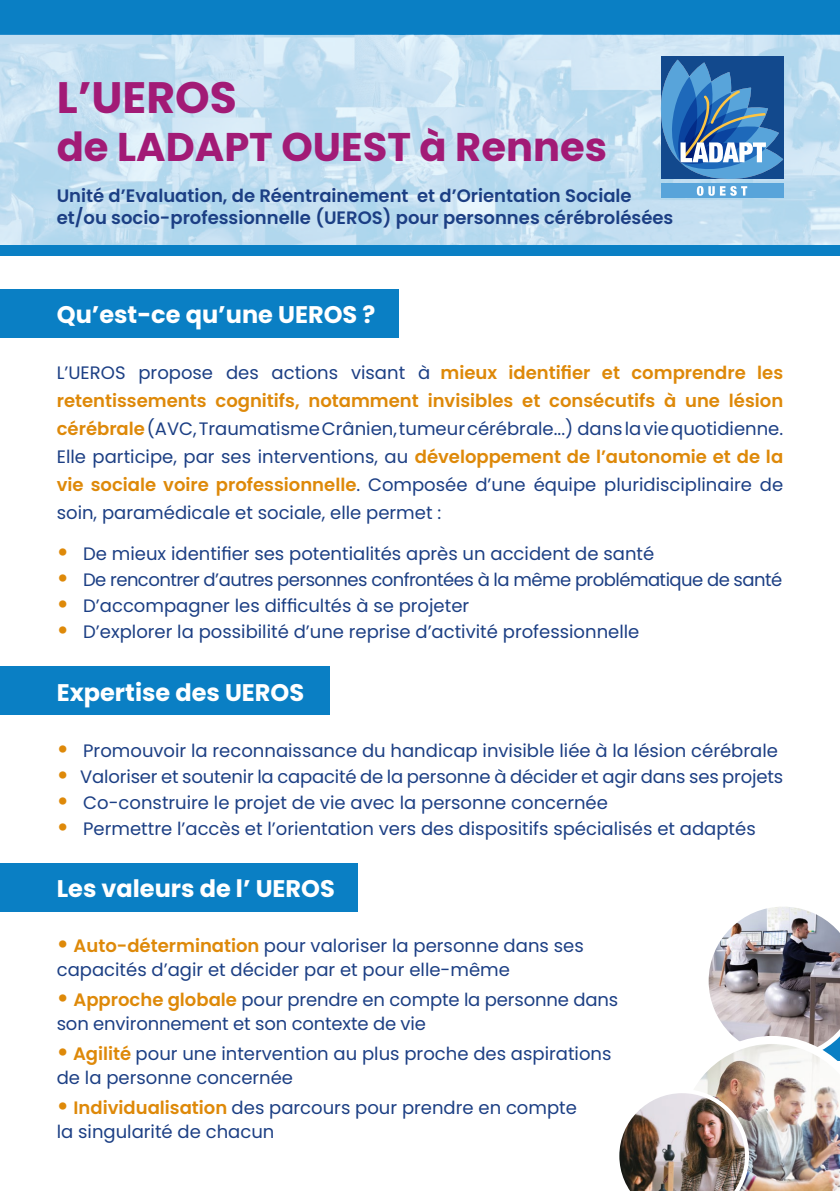
<style>
.page{position:relative;width:840px;height:1191px;background:#fff}
.page>*{position:absolute;margin:0;border:0;box-sizing:border-box;transform-origin:0 0}
.t1{font:700 44px "Poppins";color:#a21b76}
.t2{font:700 40px "Poppins";color:#a21b76}
.t3{font:700 24px "Poppins";color:#fff}
.t4{font:18px/28px "Poppins";color:#1c3f84;text-align:justify}
.t5{font:600 18px "Poppins";color:#1c3f84}
.t6{font:18px "Poppins";letter-spacing:-.03em;color:#1c3f84}
.s1{font-weight:600;color:#de8909}
.s2{font-weight:700;font-size:24px;color:#de8909}
</style>
<div class="page">
<div style="left:0;top:0;width:839px;height:34px;background:#0a7fc4"></div>
<img style="left:0;top:34px;width:839px;height:211px">
<div style="left:660px;top:57px;width:122px;height:122px;background:#12498d"></div>
<div style="left:660px;top:183px;width:122px;height:15px;background:#58a4da"></div>
<svg style="left:660px;top:60px;width:122px;height:136px"></svg>
<div style="left:0;top:289px;width:398px;height:48px;background:#0a7fc4"></div>
<div style="left:0;top:667px;width:329px;height:48px;background:#0a7fc4"></div>
<div style="left:0;top:245px;width:839px;height:10px;background:#0a7fc4"></div>
<div style="left:0;top:863px;width:357px;height:48px;background:#0a7fc4"></div>
<img style="left:619px;top:907px;width:220px;height:284px">
<p class="t1" style="left:57px;top:72px;width:181px">L’UEROS</p>
<p class="t2" style="left:57px;top:124px;width:551px">de LADAPT OUEST à Rennes</p>
<p class="t5" style="left:57px;top:185px;width:576px">Unité d’Evaluation, de Réentrainement et d’Orientation Sociale</p>
<p class="t5" style="left:57px;top:207px;width:618px">et/ou socio-professionnelle (UEROS) pour personnes cérébrolésées</p>
<p class="t3" style="left:57px;top:301px;width:320px">Qu’est-ce qu’une UEROS ?</p>
<p class="t4" style="left:57px;top:359px;width:727px">L’UEROS propose des actions visant à <span class="s1">mieux identifier et comprendre les retentissements cognitifs, notamment invisibles et consécutifs à une lésion cérébrale</span> (AVC, Traumatisme Crânien, tumeur cérébrale...) dans la vie quotidienne.<br>Elle participe, par ses interventions, au <span class="s1">développement de l’autonomie et de la vie sociale voire professionnelle</span>. Composée d’une équipe pluridisciplinaire de soin, paramédicale et sociale, elle permet :</p>
<p class="t4" style="left:57px;top:540px;width:598px"><span class="s2">•</span> De mieux identifier ses potentialités après un accident de santé</p>
<p class="t6" style="left:57px;top:569px;width:726px"><span class="s2">•</span> De rencontrer d’autres personnes confrontées à la même problématique de santé</p>
<p class="t4" style="left:57px;top:592px;width:414px"><span class="s2">•</span> D’accompagner les difficultés à se projeter</p>
<p class="t4" style="left:57px;top:618px;width:584px"><span class="s2">•</span> D’explorer la possibilité d’une reprise d’activité professionnelle</p>
<p class="t3" style="left:57px;top:678px;width:249px">Expertise des UEROS</p>
<p class="t4" style="left:57px;top:737px;width:722px"><span class="s2">•</span> Promouvoir la reconnaissance du handicap invisible liée à la lésion cérébrale</p>
<p class="t4" style="left:57px;top:763px;width:727px"><span class="s2">•</span> Valoriser et soutenir la capacité de la personne à décider et agir dans ses projets</p>
<p class="t4" style="left:57px;top:789px;width:552px"><span class="s2">•</span> Co-construire le projet de vie avec la personne concernée</p>
<p class="t4" style="left:57px;top:815px;width:700px"><span class="s2">•</span> Permettre l’accès et l’orientation vers des dispositifs spécialisés et adaptés</p>
<p class="t3" style="left:57px;top:875px;width:279px">Les valeurs de l’ UEROS</p>
<p class="t4" style="left:57px;top:931px;width:528px"><span class="s2">•</span> <span class="s1">Auto-détermination</span> pour valoriser la personne dans ses</p>
<p class="t4" style="left:57px;top:955px;width:454px">capacités d’agir et décider par et pour elle-même</p>
<p class="t4" style="left:57px;top:985px;width:562px"><span class="s2">•</span> <span class="s1">Approche globale</span> pour prendre en compte la personne dans</p>
<p class="t4" style="left:57px;top:1009px;width:370px">son environnement et son contexte de vie</p>
<p class="t4" style="left:57px;top:1039px;width:556px"><span class="s2">•</span> <span class="s1">Agilité</span> pour une intervention au plus proche des aspirations</p>
<p class="t4" style="left:57px;top:1063px;width:238px">de la personne concernée</p>
<p class="t4" style="left:57px;top:1093px;width:521px"><span class="s2">•</span> <span class="s1">Individualisation</span> des parcours pour prendre en compte</p>
<p class="t4" style="left:57px;top:1117px;width:219px">la singularité de chacun</p>
</div>
